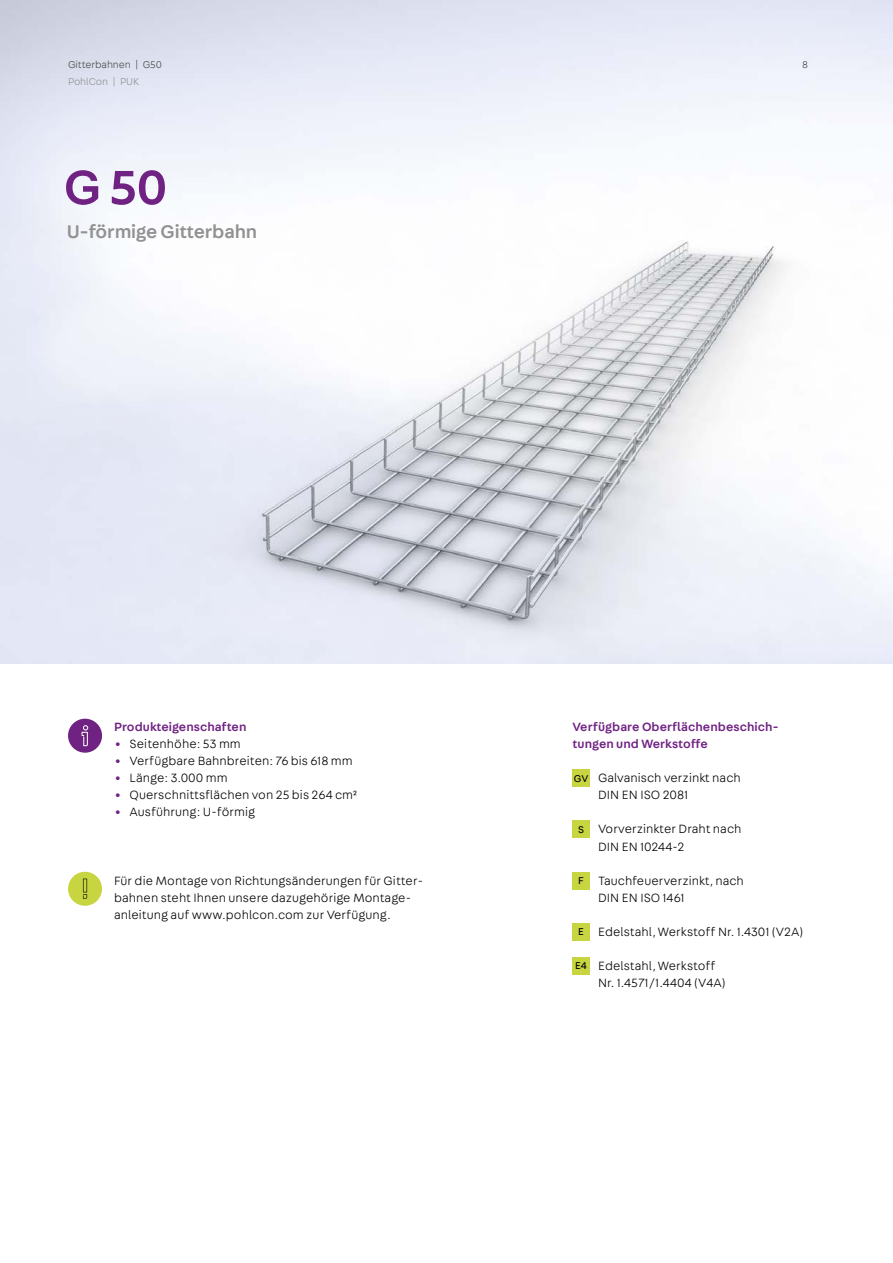
<style>
.page{position:relative;width:893px;height:1263px;background:#fff}
.page>*{position:absolute;margin:0;border:0;box-sizing:border-box;transform-origin:0 0}
.t1{font:500 51px "Fabriga";color:#702283}
.t2{font:500 19.5px "Fabriga";letter-spacing:-.01em;color:#929292}
.t3{font:300 12.75px/17px "Fabriga";letter-spacing:.005em;color:#000}
.t4{font:500 12.75px/17px "Fabriga";letter-spacing:.005em;color:#702283}
.t5{font:300 10.5px "Fabriga";letter-spacing:-.01em;color:#4a4a49}
.t6{font:300 10.5px "Fabriga";letter-spacing:-.01em;color:#929292}
.s1{font-weight:400;font-size:10.5px}
</style>
<div class="page">
<img style="left:0;top:0;width:893px;height:663px">
<div style="left:573px;top:770px;width:17px;height:17px;background:#c7d540"></div>
<div style="left:573px;top:821px;width:17px;height:17px;background:#c7d540"></div>
<div style="left:573px;top:872px;width:17px;height:17px;background:#c7d540"></div>
<div style="left:573px;top:923px;width:17px;height:17px;background:#c7d540"></div>
<div style="left:573px;top:957px;width:17px;height:17px;background:#c7d540"></div>
<div style="left:68px;top:719px;width:34px;height:34px;background:#702283;border-radius:50%"></div>
<svg style="left:81px;top:725px;width:7px;height:21px"></svg>
<div style="left:68px;top:872px;width:34px;height:34px;background:#c7d540;border-radius:50%"></div>
<svg style="left:83px;top:892px;width:4px;height:7px"></svg>
<svg style="left:83px;top:879px;width:4px;height:13px"></svg>
<p class="t5" style="left:68px;top:58px;width:95px">Gitterbahnen | G50</p>
<p class="t6" style="left:68px;top:75px;width:73px">PohlCon | PUK</p>
<h1 class="t1" style="left:64px;top:153px;width:105px">G 50</h1>
<h2 class="t2" style="left:67px;top:218px;width:192px">U-förmige Gitterbahn</h2>
<p class="t5" style="left:802px;top:58px;width:7px">8</p>
<p class="t4" style="left:114px;top:718px;width:134px">Produkteigenschaften</p>
<p class="t3" style="left:114px;top:735px;width:128px"><sup>•</sup> Seitenhöhe: 53 mm</p>
<p class="t3" style="left:114px;top:752px;width:240px"><sup>•</sup> Verfügbare Bahnbreiten: 76 bis 618 mm</p>
<p class="t3" style="left:114px;top:769px;width:115px"><sup>•</sup> Länge: 3.000 mm</p>
<p class="t3" style="left:114px;top:786px;width:244px"><sup>•</sup> Querschnittsflächen von 25 bis 264 cm²</p>
<p class="t3" style="left:114px;top:803px;width:143px"><sup>•</sup> Ausführung: U-förmig</p>
<p class="t3" style="left:114px;top:871px;width:310px">Für die Montage von Richtungsänderungen für Gitter&shy;bahnen steht Ihnen unsere dazugehörige Montage&shy;anleitung auf www.pohlcon.com zur Verfügung.</p>
<p class="t4" style="left:573px;top:718px;width:207px">Verfügbare Oberflächenbeschich&shy;tungen und Werkstoffe</p>
<p class="t3" style="left:598px;top:769px;width:144px;text-indent:-24px"><span class="s1">GV</span> Galvanisch verzinkt nach<br>DIN EN ISO 2081</p>
<p class="t3" style="left:598px;top:820px;width:145px;text-indent:-20px"><span class="s1">S</span> Vorverzinkter Draht nach<br>DIN EN 10244-2</p>
<p class="t3" style="left:598px;top:871px;width:147px;text-indent:-20px"><span class="s1">F</span> Tauchfeuerverzinkt, nach<br>DIN EN ISO 1461</p>
<p class="t3" style="left:578px;top:922px;width:227px"><span class="s1">E</span> Edelstahl, Werkstoff Nr. 1.4301 (V2A)</p>
<p class="t3" style="left:598px;top:956px;width:129px;text-indent:-23px"><span class="s1">E4</span> Edelstahl, Werkstoff<br>Nr. 1.4571/1.4404 (V4A)</p>
</div>
